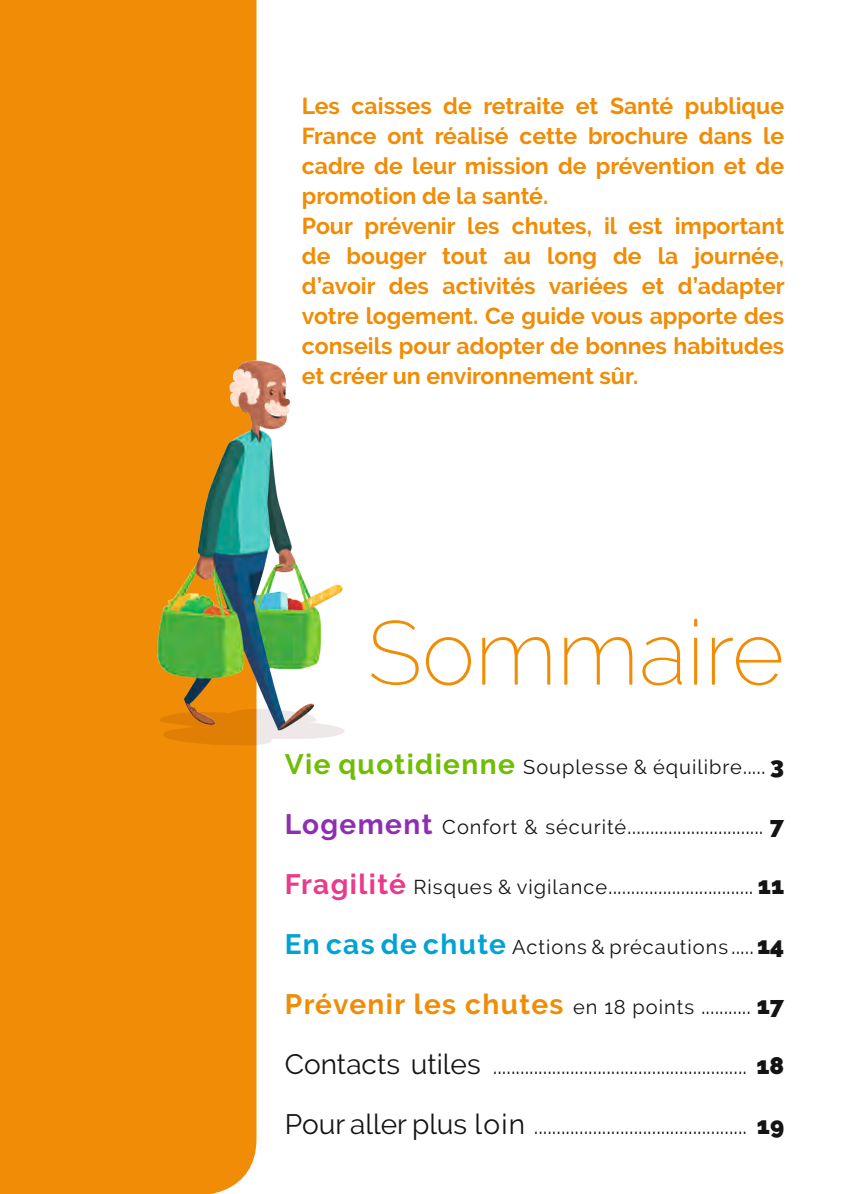
<style>
.page{position:relative;width:863px;height:1194px;background:#fff}
.page>*{position:absolute;margin:0;border:0;box-sizing:border-box;transform-origin:0 0}
.t1{font:200 90px "Raleway";color:#f08c05}
.t2{font:700 28px "Raleway";letter-spacing:.05em;color:#f08c05}
.t3{font:24px "Raleway";color:#131413}
.t4{font:700 23px/30px "Raleway";color:#f08c05}
.t5{font:20px "Raleway";letter-spacing:.05em;color:#131413}
.s1{font-weight:700;font-size:28px;color:#6fbd05}
.s2{font-size:24px}
.s3{font-weight:900;font-size:24px}
.s4{font-weight:700;font-size:28px;color:#8e2eb2}
.s5{font-size:20px}
.s6{font-weight:900}
.s7{font-weight:700;font-size:28px;color:#ea3a8b}
.s8{font-weight:700;font-size:28px;color:#00a3d3}
.s9{font-weight:400;font-size:20px;color:#131413}
.s10{font-weight:400;font-size:24px;color:#131413}
.s11{font-weight:900;font-size:24px;color:#131413}
.s12{font-size:28px}
</style>
<div class="page">
<div style="left:0;top:0;width:256px;height:1194px;background:#f08c05"></div>
<img style="left:47px;top:349px;width:298px;height:434px">
<svg style="left:0;top:0;width:2px;height:6px"></svg>
<p class="t4" style="left:302px;top:91px;width:484px">Les caisses de retraite et Santé publique France ont réalisé cette brochure dans le cadre de leur mission de prévention et de promotion de la santé.<br>Pour prévenir les chutes, il est important de bouger tout au long de la journée, d’avoir des activités variées et d’adapter votre logement. Ce guide vous apporte des conseils pour adopter de bonnes habitudes et créer un environnement sûr.</p>
<h1 class="t1" style="left:367px;top:600px;width:418px">Sommaire</h1>
<p class="t5" style="left:285px;top:755px;width:500px"><span class="s1">Vie quotidienne</span> Souplesse &amp; équilibre<span class="s2">.....</span> <span class="s3">3</span></p>
<p class="t3" style="left:285px;top:812px;width:500px"><span class="s4">Logement</span> <span class="s5">Confort &amp; sécurité</span>.............................. <span class="s6">7</span></p>
<p class="t3" style="left:285px;top:872px;width:500px"><span class="s7">Fragilité</span> <span class="s5">Risques &amp; vigilance</span>................................ <span class="s6">11</span></p>
<p class="t5" style="left:285px;top:935px;width:500px"><span class="s8">En cas de chute</span> Actions &amp; précautions <span class="s2">.....</span> <span class="s3">14</span></p>
<p class="t2" style="left:285px;top:988px;width:500px">Prévenir les chutes <span class="s9">en 18 points</span> <span class="s10">...........</span> <span class="s11">17</span></p>
<p class="t3" style="left:285px;top:1052px;width:500px"><span class="s12">Contacts utiles</span> ........................................................ <span class="s6">18</span></p>
<p class="t3" style="left:285px;top:1112px;width:500px"><span class="s12">Pour aller plus loin</span> ............................................... <span class="s6">19</span></p>
</div>
